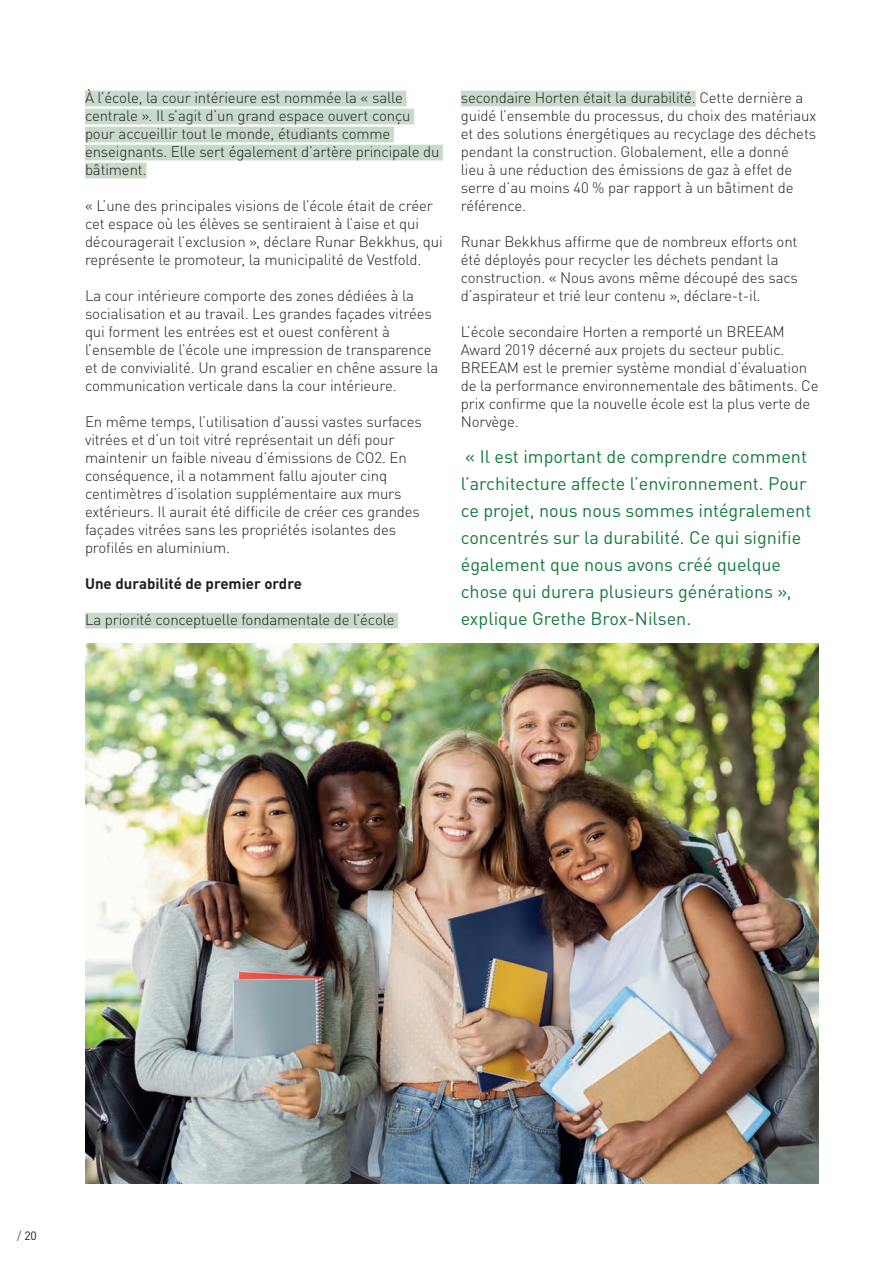
<style>
.page{position:relative;width:893px;height:1263px;background:#fff}
.page>*{position:absolute;margin:0;border:0;box-sizing:border-box;transform-origin:0 0}
.t1{font:18px/27px "DIN Pro";color:#157a3d}
.t2{font:300 15px/18px "DIN Pro";letter-spacing:-.01em;color:#231f20}
.t3{font:700 15px "DIN Pro";color:#231f20}
.t4{font:12px "DIN Pro";color:#231f20}
.s1{color:#157a3d}
</style>
<div class="page">
<img style="left:86px;top:643px;width:733px;height:540px">
<div style="left:85px;top:91px;width:322px;height:15px;background:#c8daca"></div>
<div style="left:85px;top:109px;width:329px;height:15px;background:#c8daca"></div>
<div style="left:85px;top:127px;width:309px;height:15px;background:#c8daca"></div>
<div style="left:85px;top:145px;width:358px;height:15px;background:#c8daca"></div>
<div style="left:85px;top:163px;width:62px;height:15px;background:#c8daca"></div>
<div style="left:85px;top:613px;width:313px;height:15px;background:#c8daca"></div>
<div style="left:461px;top:91px;width:235px;height:15px;background:#c8daca"></div>
<p class="t2" style="left:85px;top:87px;width:356px">À l’école, la cour intérieure est nommée la « salle centrale ». Il s’agit d’un grand espace ouvert conçu pour accueillir tout le monde, étudiants comme enseignants. Elle sert également d’artère principale du bâtiment.</p>
<p class="t2" style="left:85px;top:195px;width:359px">« L’une des principales visions de l’école était de créer cet espace où les élèves se sentiraient à l’aise et qui découragerait l’exclusion », déclare Runar Bekkhus, qui représente le promoteur, la municipalité de Vestfold.</p>
<p class="t2" style="left:85px;top:285px;width:355px">La cour intérieure comporte des zones dédiées à la socialisation et au travail. Les grandes façades vitrées qui forment les entrées est et ouest confèrent à l’ensemble de l’école une impression de transparence et de convivialité. Un grand escalier en chêne assure la communication verticale dans la cour intérieure.</p>
<p class="t2" style="left:85px;top:411px;width:338px">En même temps, l’utilisation d’aussi vastes surfaces vitrées et d’un toit vitré représentait un défi pour maintenir un faible niveau d’émissions de CO2. En conséquence, il a notamment fallu ajouter cinq centimètres d’isolation supplémentaire aux murs extérieurs. Il aurait été difficile de créer ces grandes façades vitrées sans les propriétés isolantes des profilés en aluminium.</p>
<p class="t3" style="left:85px;top:571px;width:218px">Une durabilité de premier ordre</p>
<p class="t2" style="left:85px;top:609px;width:311px">La priorité conceptuelle fondamentale de l’école</p>
<p class="t2" style="left:461px;top:87px;width:357px">secondaire Horten était la durabilité. Cette dernière a guidé l’ensemble du processus, du choix des matériaux et des solutions énergétiques au recyclage des déchets pendant la construction. Globalement, elle a donné lieu à une réduction des émissions de gaz à effet de serre d’au moins 40 % par rapport à un bâtiment de référence.</p>
<p class="t2" style="left:461px;top:231px;width:339px">Runar Bekkhus affirme que de nombreux efforts ont été déployés pour recycler les déchets pendant la construction. « Nous avons même découpé des sacs d’aspirateur et trié leur contenu », déclare-t-il.</p>
<p class="t2" style="left:461px;top:321px;width:359px">L’école secondaire Horten a remporté un BREEAM Award 2019 décerné aux projets du secteur public.<br>BREEAM est le premier système mondial d’évaluation de la performance environnementale des bâtiments. Ce prix confirme que la nouvelle école est la plus verte de Norvège.</p>
<p class="t1" style="left:461px;top:441px;width:352px">« Il est important de comprendre comment l’architecture affecte l’environnement. Pour ce projet, nous nous sommes intégralement concentrés sur la durabilité. Ce qui signifie également que nous avons créé quelque chose qui durera plusieurs générations », explique Grethe Brox-Nilsen.</p>
<p class="t4" style="left:17px;top:1226px;width:21px"><span class="s1">/</span> 20</p>
</div>
